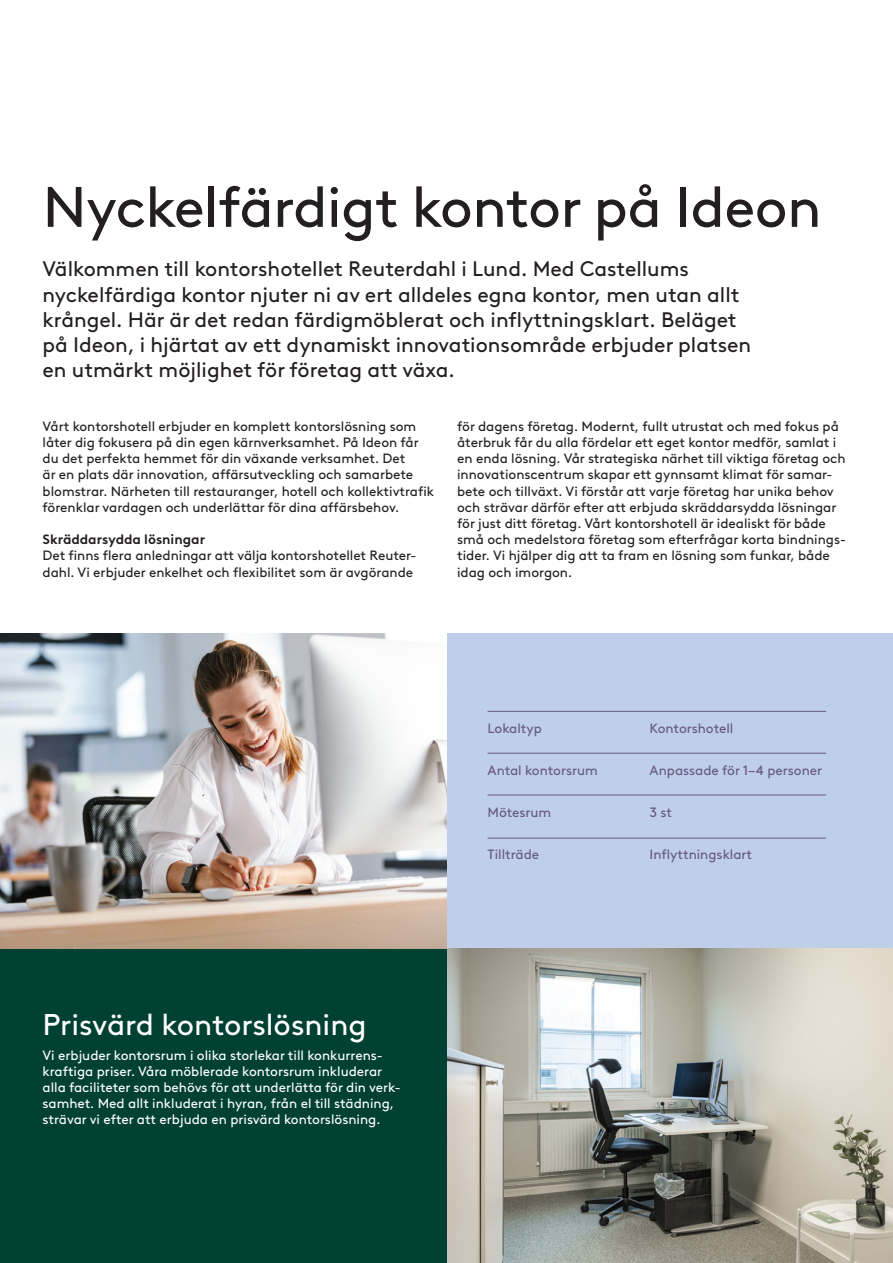
<style>
.page{position:relative;width:893px;height:1263px;background:#fff}
.page>*{position:absolute;margin:0;border:0;box-sizing:border-box;transform-origin:0 0}
.t1{font:57px "Brown LL";letter-spacing:-.01em;color:#231f20}
.t2{font:30px "Brown LL";color:#fff}
.t3{font:21px/25.2px "Brown LL";color:#231f20}
.t4{font:13.5px/16.2px "Brown LL";color:#231f20}
.t5{font:13.5px/16.2px "Brown LL";color:#fff}
.t6{font:13.5px "Brown LL";color:#665a83}
.t7{font:700 13.5px "Brown LL";color:#231f20}
</style>
<div class="page">
<div style="left:0;top:948px;width:841px;height:315px;background:#004133"></div>
<img style="left:0;top:633px;width:447px;height:315px">
<div style="left:447px;top:633px;width:446px;height:315px;background:#bfcee9"></div>
<hr style="left:488px;top:711px;width:338px;height:1px;background:#665a83">
<hr style="left:488px;top:753px;width:338px;height:1px;background:#665a83">
<hr style="left:488px;top:795px;width:338px;height:1px;background:#665a83">
<hr style="left:488px;top:838px;width:338px;height:1px;background:#665a83">
<img style="left:447px;top:948px;width:446px;height:315px">
<p class="t1" style="left:43px;top:164px;width:781px">Nyckelfärdigt kontor på Ideon</p>
<p class="t3" style="left:43px;top:255px;width:648px">Välkommen till kontorshotellet Reuterdahl i Lund. Med Castellums</p>
<p class="t3" style="left:43px;top:280px;width:698px">nyckelfärdiga kontor njuter ni av ert alldeles egna kontor, men utan allt krångel. Här är det redan färdigmöblerat och inflyttningsklart. Beläget</p>
<p class="t3" style="left:43px;top:330px;width:710px">på Ideon, i hjärtat av ett dynamiskt innovationsområde erbjuder platsen</p>
<p class="t3" style="left:43px;top:356px;width:414px">en utmärkt möjlighet för företag att växa.</p>
<p class="t4" style="left:43px;top:417px;width:393px">Vårt kontorshotell erbjuder en komplett kontorslösning som låter dig fokusera på din egen kärnverksamhet. På Ideon får du det perfekta hemmet för din växande verksamhet. Det<br>är en plats där innovation, affärsutveckling och samarbete blomstrar. Närheten till restauranger, hotell och kollektivtrafik förenklar vardagen och underlättar för dina affärsbehov.</p>
<p class="t7" style="left:43px;top:529px;width:164px">Skräddarsydda lösningar</p>
<p class="t4" style="left:43px;top:546px;width:375px">Det finns flera anledningar att välja kontorshotellet Reuter&shy;dahl. Vi erbjuder enkelhet och flexibilitet som är avgörande</p>
<p class="t4" style="left:457px;top:417px;width:390px">för dagens företag. Modernt, fullt utrustat och med fokus på återbruk får du alla fördelar ett eget kontor medför, samlat i en enda lösning. Vår strategiska närhet till viktiga företag och innovationscentrum skapar ett gynnsamt klimat för samar-</p>
<p class="t4" style="left:457px;top:482px;width:390px">bete och tillväxt. Vi förstår att varje företag har unika behov och strävar därför efter att erbjuda skräddarsydda lösningar för just ditt företag. Vårt kontorshotell är idealiskt för både små och medelstora företag som efterfrågar korta bindnings&shy;tider. Vi hjälper dig att ta fram en lösning som funkar, både idag och imorgon.</p>
<p class="t6" style="left:488px;top:718px;width:56px">Lokaltyp</p>
<p class="t6" style="left:650px;top:718px;width:85px">Kontorshotell</p>
<p class="t6" style="left:488px;top:760px;width:112px">Antal kontorsrum</p>
<p class="t6" style="left:650px;top:760px;width:174px">Anpassade för 1–4 personer</p>
<p class="t6" style="left:488px;top:802px;width:65px">Mötesrum</p>
<p class="t6" style="left:650px;top:802px;width:24px">3 st</p>
<p class="t6" style="left:488px;top:844px;width:53px">Tillträde</p>
<p class="t6" style="left:650px;top:844px;width:104px">Inflyttningsklart</p>
<p class="t2" style="left:43px;top:1002px;width:326px">Prisvärd kontorslösning</p>
<p class="t5" style="left:43px;top:1046px;width:342px">Vi erbjuder kontorsrum i olika storlekar till konkurrens-</p>
<p class="t5" style="left:43px;top:1062px;width:341px">kraftiga priser. Våra möblerade kontorsrum inkluderar</p>
<p class="t5" style="left:43px;top:1078px;width:360px">alla faciliteter som behövs för att underlätta för din verk&shy;samhet. Med allt inkluderat i hyran, från el till städning, strävar vi efter att erbjuda en prisvärd kontorslösning.</p>
</div>
